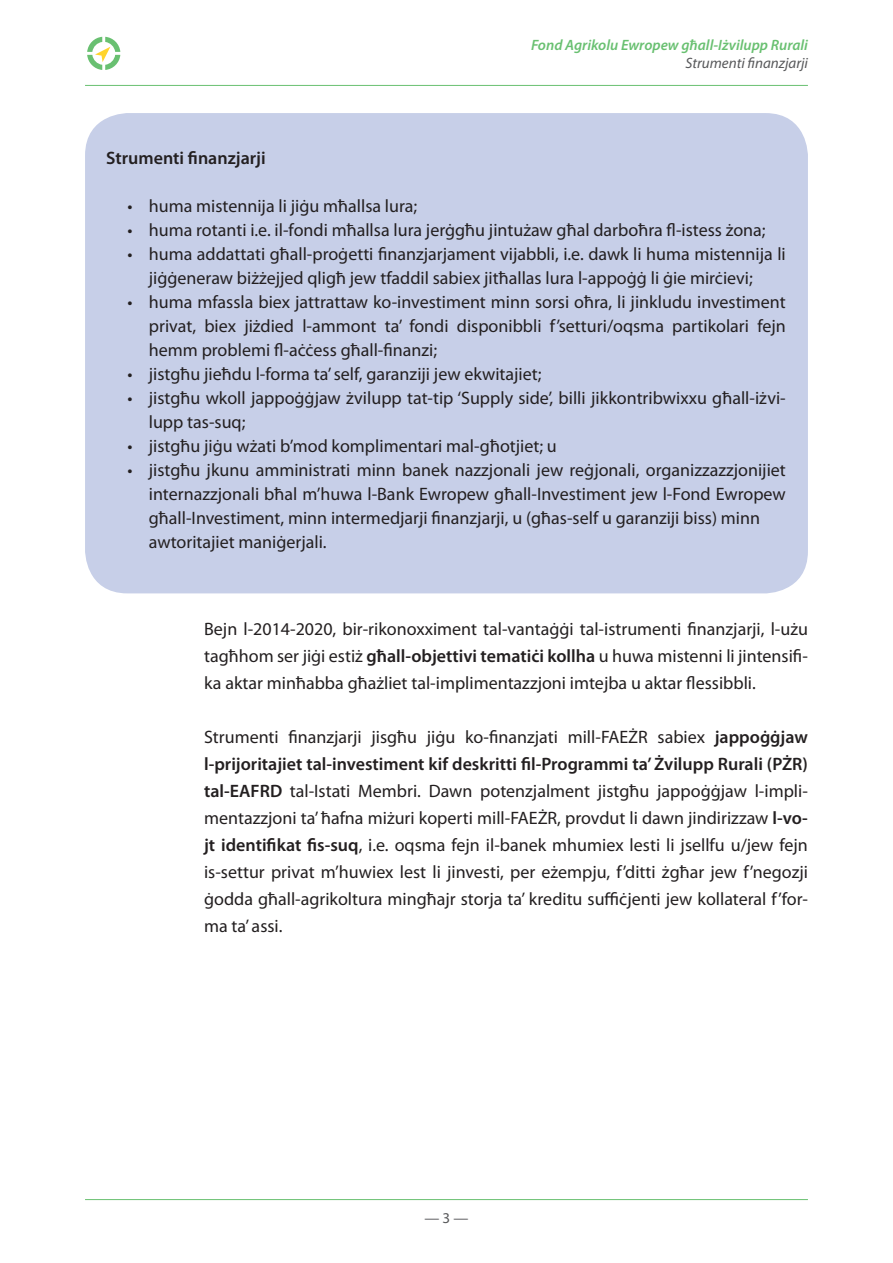
<style>
.page{position:relative;width:893px;height:1263px;background:#fff}
.page>*{position:absolute;margin:0;border:0;box-sizing:border-box;transform-origin:0 0}
.running_text{font:18px/27px "Myriad Pro";color:#231f20}
.t1{font:600 18px "Myriad Pro";color:#231f20}
.t2{font:italic 600 15px "Myriad Pro";color:#69c071}
.t3{font:italic 15px "Myriad Pro";color:#57585a}
.t4{font:15px "Myriad Pro";color:#57585a}
.s1{font-weight:600}
</style>
<div class="page">
<hr style="left:85px;top:1199px;width:723px;height:1px;background:#69c071">
<hr style="left:85px;top:85px;width:723px;height:1px;background:#69c071">
<svg style="left:87px;top:37px;width:33px;height:33px"></svg>
<div style="left:85px;top:113px;width:723px;height:480px;background:#c7cfe8;border-radius:43px"></div>
<p class="t2" style="left:531px;top:36px;width:278px">Fond Agrikolu Ewropew għall-Iżvilupp Rurali</p>
<p class="t3" style="left:685px;top:53px;width:124px">Strumenti finanzjarji</p>
<p class="t1" style="left:106px;top:148px;width:161px">Strumenti finanzjarji</p>
<p class="running_text" style="left:128px;top:192px;width:291px">• huma mistennija li jiġu mħallsa lura;</p>
<p class="running_text" style="left:128px;top:216px;width:640px">• huma rotanti i.e. il-fondi mħallsa lura jerġgħu jintużaw għal darboħra fl-istess żona;</p>
<p class="running_text" style="left:149px;top:242px;width:638px;line-height:24px;text-indent:-21px">• huma addattati għall-proġetti finanzjarjament vijabbli, i.e. dawk li huma mistennija li jiġġeneraw biżżejjed qligħ jew tfaddil sabiex jitħallas lura l-appoġġ li ġie mirċievi;</p>
<p class="running_text" style="left:149px;top:290px;width:638px;line-height:24px;text-align:justify;text-indent:-21px">• huma mfassla biex jattrattaw ko-investiment minn sorsi oħra, li jinkludu investiment privat, biex jiżdied l-ammont ta’ fondi disponibbli f’setturi/oqsma partikolari fejn hemm problemi fl-aċċess għall-finanzi;</p>
<p class="running_text" style="left:128px;top:360px;width:415px">• jistgħu jieħdu l-forma ta’ self, garanziji jew ekwitajiet;</p>
<p class="running_text" style="left:149px;top:386px;width:638px;line-height:24px;text-indent:-21px">• jistgħu wkoll jappoġġjaw żvilupp tat-tip ‘Supply side’, billi jikkontribwixxu għall-iżvi&shy;lupp tas-suq;</p>
<p class="running_text" style="left:128px;top:432px;width:431px">• jistgħu jiġu wżati b’mod komplimentari mal-għotjiet; u</p>
<p class="running_text" style="left:149px;top:458px;width:638px;line-height:24px;text-indent:-21px">• jistgħu jkunu amministrati minn banek nazzjonali jew reġjonali, organizzazzjonijiet internazzjonali bħal m’huwa l-Bank Ewropew għall-Investiment jew l-Fond Ewropew għall-Investiment, minn intermedjarji finanzjarji, u (għas-self u garanziji biss) minn awtoritajiet maniġerjali.</p>
<p class="running_text" style="left:204px;top:615px;width:605px;text-align:justify">Bejn l-2014-2020, bir-rikonoxximent tal-vantaġġi tal-istrumenti finanzjarji, l-użu tagħhom ser jiġi estiż <span class="s1">għall-objettivi tematiċi kollha</span> u huwa mistenni li jintensifi&shy;ka aktar minħabba għażliet tal-implimentazzjoni imtejba u aktar flessibbli.</p>
<p class="running_text" style="left:204px;top:723px;width:605px;text-align:justify">Strumenti finanzjarji jisgħu jiġu ko-finanzjati mill-FAEŻR sabiex <span class="s1">jappoġġjaw l-prijoritajiet tal-investiment kif deskritti fil-Programmi ta’ Żvilupp Rurali (PŻR) tal-EAFRD</span> tal-Istati Membri. Dawn potenzjalment jistgħu jappoġġjaw l-impli&shy;mentazzjoni ta’ ħafna miżuri koperti mill-FAEŻR, provdut li dawn jindirizzaw <span class="s1">l-vo&shy;jt identifikat fis-suq</span>, i.e. oqsma fejn il-banek mhumiex lesti li jsellfu u/jew fejn is-settur privat m’huwiex lest li jinvesti, per eżempju, f’ditti żgħar jew f’negozji ġodda għall-agrikoltura mingħajr storja ta’ kreditu suffiċjenti jew kollateral f’for&shy;ma ta’ assi.</p>
<p class="t4" style="left:424px;top:1209px;width:46px">— 3 —</p>
</div>
